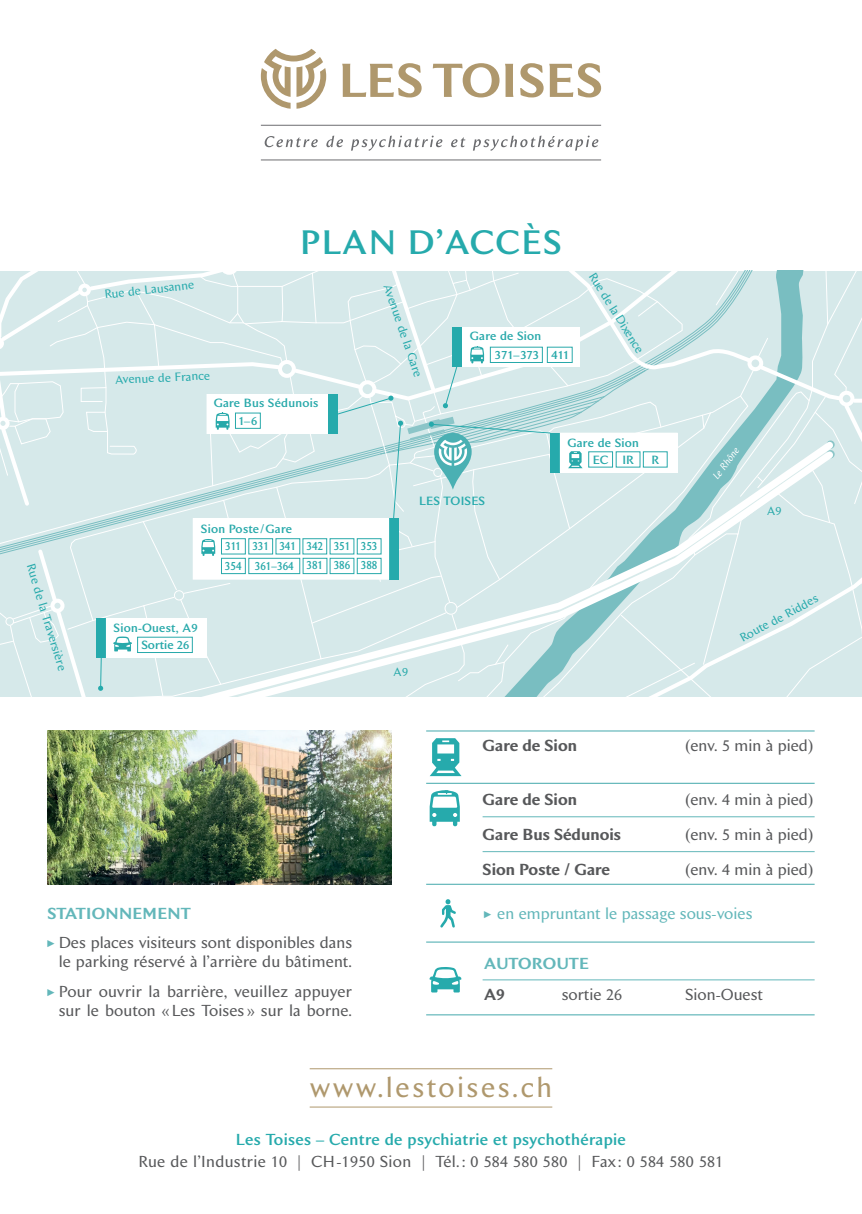
<style>
.page{position:relative;width:862px;height:1214px;background:#fff}
.page>*{position:absolute;margin:0;border:0;box-sizing:border-box;transform-origin:0 0}
.t1{font:500 34px "Beaulieu";letter-spacing:.045em;color:#26aaac}
.t2{font:28px "Beaulieu";letter-spacing:.09em;color:#af986d}
.t3{font:16px/28.8px "Beaulieu";letter-spacing:.005em;color:#57585a}
.t4{font:600 16px "Beaulieu";color:#57585a}
.t5{font:500 16px "Beaulieu";letter-spacing:.02em;color:#26aaac}
.t6{font:16px "Beaulieu";color:#63b7ba}
.t7{font:600 16px "Beaulieu";letter-spacing:-.015em;color:#63b7ba}
.t8{font:12px "Beaulieu";color:#26aaac}
.t9{font:500 12px/18.6px "Beaulieu";color:#28a9aa}
.t10{font:500 12px/17.4px "Beaulieu";letter-spacing:.02em;color:#28a9aa}
.t11{font:500 12px "Beaulieu";color:#28a9aa;scale:.89 1}
.t12{font:500 12px "Beaulieu";letter-spacing:.015em;color:#26aaac}
.t13{font:12px "Beaulieu";color:#28a9aa}
.t14{font:italic 10px "Beaulieu";color:#fff}
.s1{font-weight:600;color:#63b7ba}
.s2{font-family:"Arial Narrow";font-size:10px;color:#63b7ba}
.s3{font-family:"Arial Narrow";font-size:10px}
</style>
<div class="page">
<img style="left:47px;top:730px;width:345px;height:154px">
<hr style="left:426px;top:730px;width:388px;height:1px;background:#63b7ba">
<hr style="left:426px;top:883px;width:388px;height:1px;background:#63b7ba">
<hr style="left:426px;top:1014px;width:388px;height:1px;background:#63b7ba">
<hr style="left:426px;top:941px;width:388px;height:1px;background:#63b7ba">
<hr style="left:426px;top:782px;width:388px;height:1px;background:#63b7ba">
<hr style="left:482px;top:851px;width:332px;height:1px;background:#63b7ba">
<svg style="left:430px;top:790px;width:30px;height:37px"></svg>
<svg style="left:430px;top:738px;width:31px;height:38px"></svg>
<hr style="left:482px;top:816px;width:332px;height:1px;background:#63b7ba">
<svg style="left:429px;top:967px;width:32px;height:25px"></svg>
<hr style="left:482px;top:979px;width:332px;height:1px;background:#63b7ba">
<svg style="left:440px;top:899px;width:16px;height:28px"></svg>
<svg style="left:261px;top:49px;width:65px;height:60px"></svg>
<svg style="left:342px;top:63px;width:259px;height:34px"></svg>
<svg style="left:265px;top:136px;width:53px;height:11px"></svg>
<svg style="left:326px;top:136px;width:17px;height:11px"></svg>
<svg style="left:351px;top:136px;width:91px;height:15px"></svg>
<svg style="left:451px;top:137px;width:14px;height:10px"></svg>
<svg style="left:473px;top:136px;width:125px;height:15px"></svg>
<hr style="left:261px;top:125px;width:340px;height:1px;background:#6c6d70">
<hr style="left:261px;top:159px;width:340px;height:1px;background:#6c6d70">
<hr style="left:310px;top:1068px;width:242px;height:1px;background:#af986d">
<hr style="left:310px;top:1106px;width:242px;height:1px;background:#af986d">
<svg style="left:0;top:270px;width:862px;height:426px"></svg>
<p class="t8" style="left:37px;top:562px;width:112px;rotate:73deg">Rue de la Traversière</p>
<p class="t8" style="left:104px;top:287px;width:91px;rotate:-6deg">Rue de Lausanne</p>
<p class="t8" style="left:115px;top:372px;width:97px;rotate:-2deg">Avenue de France</p>
<h1 class="t1" style="left:300px;top:222px;width:263px">PLAN D’ACCÈS</h1>
<p class="t8" style="left:394px;top:282px;width:99px;rotate:71deg">Avenue de la Gare</p>
<p class="t9" style="left:495px;top:327px;width:76px;text-indent:-25px">Gare de Sion<br>371–373 411</p>
<p class="t10" style="left:238px;top:394px;width:81px;text-indent:-25px">Gare Bus Sédunois<br>1–6</p>
<p class="t8" style="left:598px;top:270px;width:94px;rotate:58deg">Rue de la Dixence</p>
<p class="t10" style="left:567px;top:434px;width:73px">Gare de Sion</p>
<p class="t9" style="left:225px;top:520px;width:154px;line-height:17.6px;text-indent:-24px">Sion Poste/Gare<br>311 331 341 342 351 353</p>
<p class="t11" style="left:225px;top:558px;width:173px">354 361–364 381 386 388</p>
<p class="t12" style="left:419px;top:493px;width:67px">LES TOISES</p>
<p class="t9" style="left:141px;top:619px;width:58px;line-height:16.8px;text-indent:-28px">Sion-Ouest, A9<br>Sortie 26</p>
<p class="t13" style="left:394px;top:665px;width:16px">A9</p>
<p class="t9" style="left:593px;top:450px;width:43px">EC IR</p>
<p class="t9" style="left:651px;top:450px;width:9px">R</p>
<p class="t14" style="left:710px;top:474px;width:39px;rotate:-53deg">Le Rhône</p>
<p class="t13" style="left:767px;top:504px;width:16px">A9</p>
<p class="t8" style="left:737px;top:632px;width:88px;rotate:-28deg">Route de Riddes</p>
<p class="t3" style="left:47px;top:899px;width:306px"><span class="s1">STATIONNEMENT<br></span><span class="s2">►</span>Des places visiteurs sont disponibles dans</p>
<p class="t3" style="left:47px;top:947px;width:306px;line-height:29.4px;text-align:right">le parking réservé à l’arrière du bâtiment. <span class="s2">►</span>Pour ouvrir la barrière, veuillez appuyer</p>
<p class="t3" style="left:59px;top:996px;width:295px">sur le bouton «Les Toises » sur la borne.</p>
<p class="t4" style="left:483px;top:735px;width:96px">Gare de Sion</p>
<p class="t3" style="left:685px;top:731px;width:129px">(env. 5 min à pied)</p>
<p class="t4" style="left:483px;top:790px;width:96px">Gare de Sion</p>
<p class="t3" style="left:685px;top:785px;width:129px">(env. 4 min à pied)</p>
<p class="t4" style="left:483px;top:824px;width:140px">Gare Bus Sédunois</p>
<p class="t3" style="left:685px;top:820px;width:129px">(env. 5 min à pied)</p>
<p class="t4" style="left:483px;top:859px;width:129px">Sion Poste / Gare</p>
<p class="t3" style="left:685px;top:854px;width:129px">(env. 4 min à pied)</p>
<p class="t6" style="left:484px;top:903px;width:270px"><span class="s3">►</span> en empruntant le passage sous-voies</p>
<p class="t7" style="left:484px;top:953px;width:106px">AUTOROUTE</p>
<p class="t4" style="left:484px;top:984px;width:22px">A9</p>
<p class="t3" style="left:562px;top:980px;width:62px">sortie 26</p>
<p class="t3" style="left:685px;top:980px;width:79px">Sion-Ouest</p>
<h2 class="t2" style="left:310px;top:1070px;width:244px">www.lestoises.ch</h2>
<p class="t5" style="left:236px;top:1130px;width:391px">Les Toises – Centre de psychiatrie et psychothérapie</p>
<p class="t3" style="left:138px;top:1147px;width:586px">Rue de l’Industrie 10 | CH-1950 Sion | Tél.: 0 584 580 580 | Fax: 0 584 580 581</p>
</div>
